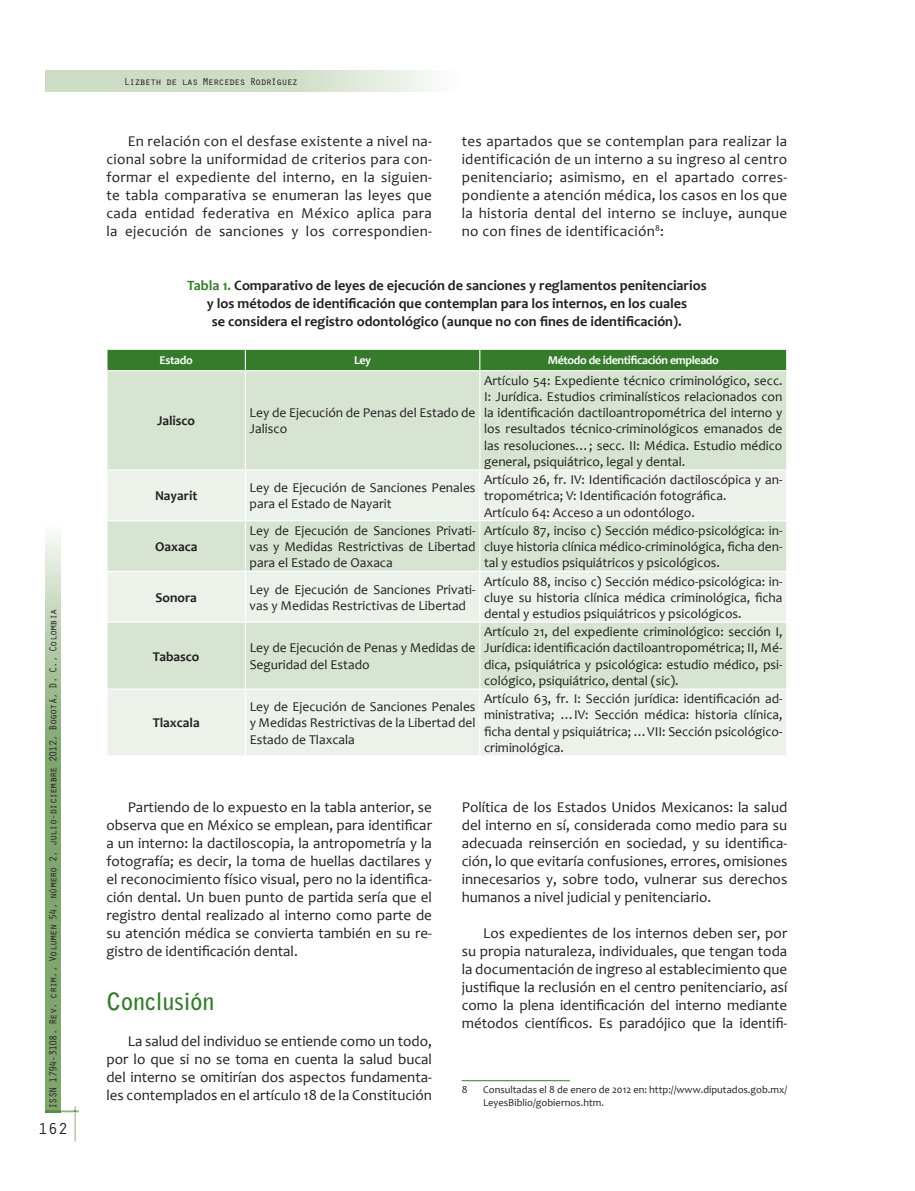
<style>
.page{position:relative;width:915px;height:1191px;background:#fff}
.page>*{position:absolute;margin:0;border:0;box-sizing:border-box;transform-origin:0 0}
.t1{font:700 24px "Bell Gothic Std";color:#357b2b}
.t2{font:16.5px "Orator Std";color:#231f20}
.t3{font:15px/18px "Candara";color:#231f20;text-align:justify}
.t4{font:700 14.25px/18px "Candara";color:#231f20;text-align:center}
.t5{font:13.5px/16.2px "Candara";color:#231f20;text-align:justify}
.t6{font:700 13.5px "Candara";color:#231f20}
.t7{font:700 12px "Candara";letter-spacing:-.03em;color:#fff}
.t8{font:10.5px "Orator Std";letter-spacing:-.1em;color:#231f20}
.t9{font:10.5px/12.6px "Candara";color:#231f20}
.s1{color:#357b2b}
</style>
<div class="page">
<svg style="left:45px;top:71px;width:388px;height:20px;background:#d3e1cd"></svg>
<svg style="left:45px;top:536px;width:16px;height:570px;background:#93b485"></svg>
<svg style="left:45px;top:1106px;width:34px;height:35px"></svg>
<div style="left:107px;top:371px;width:678px;height:98px;background:#d7e4d2"></div>
<svg style="left:107px;top:471px;width:678px;height:284px;background:#e3ecdf"></svg>
<div style="left:107px;top:349px;width:679px;height:21px;background:#357b2b"></div>
<hr style="left:785px;top:350px;width:2px;height:20px;background:#fff">
<hr style="left:245px;top:371px;width:1px;height:98px;background:#fff">
<hr style="left:479px;top:371px;width:1px;height:98px;background:#fff">
<hr style="left:245px;top:470px;width:1px;height:50px;background:#fff">
<hr style="left:479px;top:470px;width:1px;height:50px;background:#fff">
<hr style="left:106px;top:520px;width:139px;height:1px;background:#fff">
<hr style="left:245px;top:520px;width:234px;height:1px;background:#fff">
<hr style="left:245px;top:521px;width:1px;height:50px;background:#fff">
<hr style="left:479px;top:520px;width:308px;height:1px;background:#fff">
<hr style="left:479px;top:521px;width:1px;height:50px;background:#fff">
<hr style="left:106px;top:571px;width:139px;height:1px;background:#fff">
<hr style="left:245px;top:571px;width:234px;height:1px;background:#fff">
<hr style="left:245px;top:572px;width:1px;height:49px;background:#fff">
<hr style="left:479px;top:571px;width:308px;height:1px;background:#fff">
<hr style="left:479px;top:572px;width:1px;height:49px;background:#fff">
<hr style="left:106px;top:621px;width:139px;height:1px;background:#fff">
<hr style="left:245px;top:621px;width:234px;height:1px;background:#fff">
<hr style="left:245px;top:622px;width:1px;height:66px;background:#fff">
<hr style="left:479px;top:621px;width:308px;height:1px;background:#fff">
<hr style="left:479px;top:622px;width:1px;height:66px;background:#fff">
<hr style="left:106px;top:688px;width:139px;height:1px;background:#fff">
<hr style="left:245px;top:688px;width:234px;height:1px;background:#fff">
<hr style="left:245px;top:689px;width:1px;height:66px;background:#fff">
<hr style="left:479px;top:688px;width:308px;height:1px;background:#fff">
<hr style="left:479px;top:689px;width:1px;height:66px;background:#fff">
<hr style="left:461px;top:1080px;width:108px;height:1px;background:#357b2b">
<p class="t8" style="left:45px;top:1108px;width:501px;rotate:-90deg">ISSN 1794-3108. Rev. crim., Volumen 54, número 2, julio-diciembre 2012, Bogotá, D. C., Colombia</p>
<p class="t2" style="left:38px;top:1116px;width:31px">162</p>
<p class="t8" style="left:124px;top:74px;width:176px">Lizbeth de las Mercedes Rodríguez</p>
<p class="t3" style="left:106px;top:132px;width:327px;text-indent:21px">En relación con el desfase existente a nivel na&shy;cional sobre la uniformidad de criterios para con&shy;formar el expediente del interno, en la siguien&shy;te tabla comparativa se enumeran las leyes que cada entidad federativa en México aplica para la ejecución de sanciones y los correspondien-</p>
<p class="t3" style="left:461px;top:132px;width:327px">tes apartados que se contemplan para realizar la identificación de un interno a su ingreso al centro penitenciario; asimismo, en el apartado corres&shy;pondiente a atención médica, los casos en los que la historia dental del interno se incluye, aunque no con fines de identificación<sup>8</sup>:</p>
<p class="t4" style="left:187px;top:276px;width:521px"><span class="s1">Tabla 1.</span> Comparativo de leyes de ejecución de sanciones y reglamentos penitenciarios y los métodos de identificación que contemplan para los internos, en los cuales<br>se considera el registro odontológico (aunque no con fines de identificación).</p>
<p class="t7" style="left:159px;top:353px;width:35px">Estado</p>
<p class="t7" style="left:354px;top:353px;width:19px">Ley</p>
<p class="t7" style="left:547px;top:353px;width:173px">Método de identificación empleado</p>
<p class="t6" style="left:157px;top:412px;width:40px">Jalisco</p>
<p class="t5" style="left:249px;top:404px;width:227px">Ley de Ejecución de Penas del Estado de<br>Jalisco</p>
<p class="t5" style="left:484px;top:372px;width:300px">Artículo 54: Expediente técnico criminológico, secc.<br>I: Jurídica. Estudios criminalísticos relacionados con la identificación dactiloantropométrica del interno y los resultados técnico-criminológicos emanados de las resoluciones…; secc. II: Médica. Estudio médico general, psiquiátrico, legal y dental.</p>
<p class="t6" style="left:155px;top:487px;width:44px">Nayarit</p>
<p class="t5" style="left:249px;top:479px;width:227px">Ley de Ejecución de Sanciones Penales para el Estado de Nayarit</p>
<p class="t5" style="left:484px;top:471px;width:300px;text-align:left">Artículo 26, fr. IV: Identificación dactiloscópica y an&shy;tropométrica; V: Identificación fotográfica.<br>Artículo 64: Acceso a un odontólogo.</p>
<p class="t6" style="left:155px;top:538px;width:44px">Oaxaca</p>
<p class="t5" style="left:249px;top:522px;width:227px">Ley de Ejecución de Sanciones Privati&shy;vas y Medidas Restrictivas de Libertad para el Estado de Oaxaca</p>
<p class="t5" style="left:484px;top:522px;width:300px">Artículo 87, inciso c) Sección médico-psicológica: in&shy;cluye historia clínica médico-criminológica, ficha den&shy;tal y estudios psiquiátricos y psicológicos.</p>
<p class="t6" style="left:155px;top:589px;width:43px">Sonora</p>
<p class="t5" style="left:249px;top:581px;width:227px">Ley de Ejecución de Sanciones Privati&shy;vas y Medidas Restrictivas de Libertad</p>
<p class="t5" style="left:484px;top:573px;width:300px">Artículo 88, inciso c) Sección médico-psicológica: in&shy;cluye su historia clínica médica criminológica, ficha dental y estudios psiquiátricos y psicológicos.</p>
<p class="t6" style="left:153px;top:647px;width:48px">Tabasco</p>
<p class="t5" style="left:249px;top:640px;width:227px">Ley de Ejecución de Penas y Medidas de<br>Seguridad del Estado</p>
<p class="t5" style="left:484px;top:623px;width:300px">Artículo 21, del expediente criminológico: sección I, Jurídica: identificación dactiloantropométrica; II, Mé&shy;dica, psiquiátrica y psicológica: estudio médico, psi&shy;cológico, psiquiátrico, dental (sic).</p>
<p class="t6" style="left:153px;top:714px;width:48px">Tlaxcala</p>
<p class="t5" style="left:249px;top:698px;width:227px">Ley de Ejecución de Sanciones Penales y Medidas Restrictivas de la Libertad del Estado de Tlaxcala</p>
<p class="t5" style="left:484px;top:690px;width:300px">Artículo 63, fr. I: Sección jurídica: identificación ad&shy;ministrativa; …IV: Sección médica: historia clínica, ficha dental y psiquiátrica; …VII: Sección psicológico&shy;criminológica.</p>
<p class="t3" style="left:106px;top:798px;width:327px;text-indent:21px">Partiendo de lo expuesto en la tabla anterior, se observa que en México se emplean, para identificar a un interno: la dactiloscopia, la antropometría y la fotografía; es decir, la toma de huellas dactilares y el reconocimiento físico visual, pero no la identifica&shy;ción dental. Un buen punto de partida sería que el registro dental realizado al interno como parte de su atención médica se convierta también en su re&shy;gistro de identificación dental.</p>
<h1 class="t1" style="left:106px;top:987px;width:110px">Conclusión</h1>
<p class="t3" style="left:106px;top:1032px;width:327px;text-indent:21px">La salud del individuo se entiende como un todo, por lo que si no se toma en cuenta la salud bucal del interno se omitirían dos aspectos fundamenta&shy;les contemplados en el artículo 18 de la Constitución</p>
<p class="t3" style="left:461px;top:798px;width:327px">Política de los Estados Unidos Mexicanos: la salud del interno en sí, considerada como medio para su adecuada reinserción en sociedad, y su identifica&shy;ción, lo que evitaría confusiones, errores, omisiones innecesarios y, sobre todo, vulnerar sus derechos humanos a nivel judicial y penitenciario.</p>
<p class="t3" style="left:461px;top:924px;width:327px;text-indent:21px">Los expedientes de los internos deben ser, por su propia naturaleza, individuales, que tengan toda la documentación de ingreso al establecimiento que justifique la reclusión en el centro penitenciario, así como la plena identificación del interno mediante métodos científicos. Es paradójico que la identifi-</p>
<p class="t9" style="left:461px;top:1083px;width:7px">8</p>
<p class="t9" style="left:483px;top:1083px;width:306px">Consultadas el 8 de enero de 2012 en: http://www.diputados.gob.mx/<br>LeyesBiblio/gobiernos.htm.</p>
</div>
